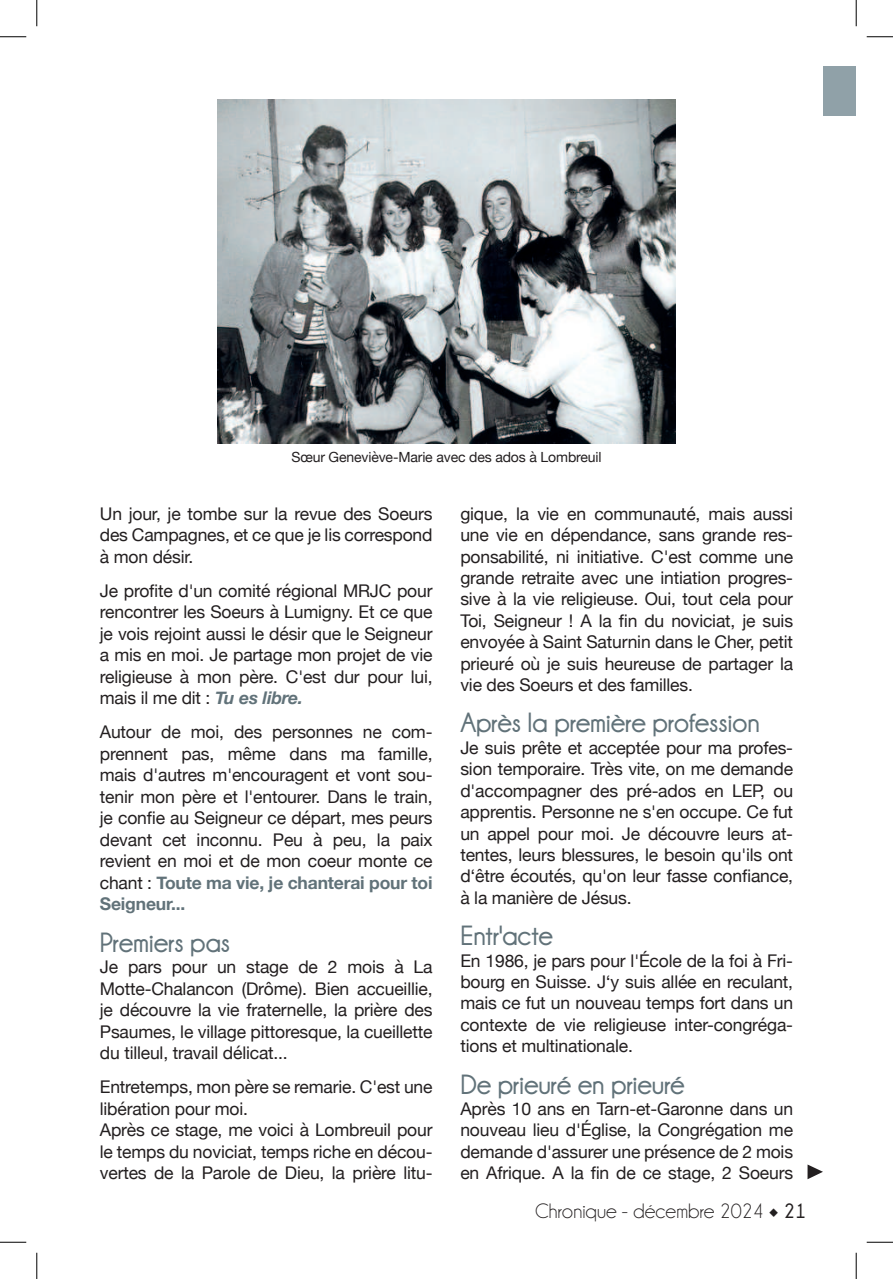
<style>
.page{position:relative;width:893px;height:1279px;background:#fff}
.page>*{position:absolute;margin:0;border:0;box-sizing:border-box;transform-origin:0 0}
.t1{font:700 28px "Champagne&Limousines";letter-spacing:-.01em;color:#617279}
.t2{font:21px "Champagne&Limousines";color:#231f20}
.t3{font:17.5px/21.5px "Helvetica Neue";letter-spacing:-.01em;color:#231f20;text-align:justify}
.t4{font:14px "Helvetica Neue";letter-spacing:-.01em;color:#231f20}
.s1{font-weight:700;font-style:italic;color:#617279}
.s2{font-weight:700;color:#617279}
.s3{font-family:"Minion Pro"}
.s4{font-weight:700}
</style>
<div class="page">
<svg style="left:807px;top:1164px;width:15px;height:15px"></svg>
<div style="left:823px;top:67px;width:32px;height:49px;background:#90a1a8"></div>
<img style="left:217px;top:100px;width:458px;height:343px">
<svg style="left:0;top:36px;width:26px;height:1px"></svg>
<svg style="left:866px;top:36px;width:26px;height:1px"></svg>
<svg style="left:0;top:1242px;width:26px;height:1px"></svg>
<svg style="left:866px;top:1242px;width:26px;height:1px"></svg>
<svg style="left:36px;top:0;width:1px;height:26px"></svg>
<svg style="left:36px;top:1253px;width:1px;height:26px"></svg>
<svg style="left:855px;top:0;width:1px;height:26px"></svg>
<svg style="left:855px;top:1253px;width:1px;height:26px"></svg>
<p class="t4" style="left:291px;top:447px;width:311px">Sœur Geneviève-Marie avec des ados à Lombreuil</p>
<p class="t3" style="left:100px;top:504px;width:334px">Un jour, je tombe sur la revue des Soeurs des Campagnes, et ce que je lis correspond à mon désir.</p>
<p class="t3" style="left:100px;top:581px;width:334px">Je pro昀椀te d'un comité régional MRJC pour rencontrer les Soeurs à Lumigny. Et ce que je vois rejoint aussi le désir que le Seigneur a mis en moi. Je partage mon projet de vie religieuse à mon père. C'est dur pour lui, mais il me dit : <span class="s1">Tu es libre.</span></p>
<p class="t3" style="left:100px;top:722px;width:334px">Autour de moi, des personnes ne com&shy;prennent pas, même dans ma famille, mais d'autres m'encouragent et vont sou&shy;tenir mon père et l'entourer. Dans le train, je con昀椀e au Seigneur ce départ, mes peurs devant cet inconnu. Peu à peu, la paix revient en moi et de mon coeur monte ce chant : <span class="s2">Toute ma vie, je chanterai pour toi Seigneur...</span></p>
<h1 class="t1" style="left:100px;top:932px;width:132px">Premiers pas</h1>
<p class="t3" style="left:100px;top:957px;width:334px">Je pars pour un stage de 2 mois à La Motte-Chalancon (Drôme). Bien accueillie, je découvre la vie fraternelle, la prière des Psaumes, le village pittoresque, la cueillette du tilleul, travail délicat...</p>
<p class="t3" style="left:100px;top:1077px;width:334px;text-align:left">Entretemps, mon père se remarie. C'est une libération pour moi.<br>Après ce stage, me voici à Lombreuil pour le temps du noviciat, temps riche en décou&shy;vertes de la Parole de Dieu, la prière litu-</p>
<p class="t3" style="left:460px;top:504px;width:334px">gique, la vie en communauté, mais aussi une vie en dépendance, sans grande res&shy;ponsabilité, ni initiative. C'est comme une grande retraite avec une intiation progres&shy;sive à la vie religieuse. Oui, tout cela pour Toi, Seigneur ! A la 昀椀n du noviciat, je suis envoyée à Saint Saturnin dans le Cher, petit prieuré où je suis heureuse de partager la vie des Soeurs et des familles.</p>
<h1 class="t1" style="left:460px;top:713px;width:301px">Après la première profession</h1>
<p class="t3" style="left:460px;top:738px;width:334px">Je suis prête et acceptée pour ma profes&shy;sion temporaire. Très vite, on me demande d'accompagner des pré-ados en LEP, ou apprentis. Personne ne s'en occupe. Ce fut un appel pour moi. Je découvre leurs at&shy;tentes, leurs blessures, le besoin qu'ils ont d‘être écoutés, qu'on leur fasse con昀椀ance, à la manière de Jésus.</p>
<h1 class="t1" style="left:460px;top:925px;width:94px">Entr'acte</h1>
<p class="t3" style="left:460px;top:951px;width:334px">En 1986, je pars pour l'École de la foi à Fri&shy;bourg en Suisse. J‘y suis allée en reculant, mais ce fut un nouveau temps fort dans un contexte de vie religieuse inter-congréga&shy;tions et multinationale.</p>
<h1 class="t1" style="left:460px;top:1074px;width:226px">De prieuré en prieuré</h1>
<p class="t3" style="left:460px;top:1099px;width:334px">Après 10 ans en Tarn-et-Garonne dans un nouveau lieu d'Église, la Congrégation me demande d'assurer une présence de 2 mois en Afrique. A la 昀椀n de ce stage, 2 Soeurs</p>
<p class="t2" style="left:535px;top:1203px;width:273px">Chronique - décembre 2024 <span class="s3">◆</span> <span class="s4">21</span></p>
</div>
